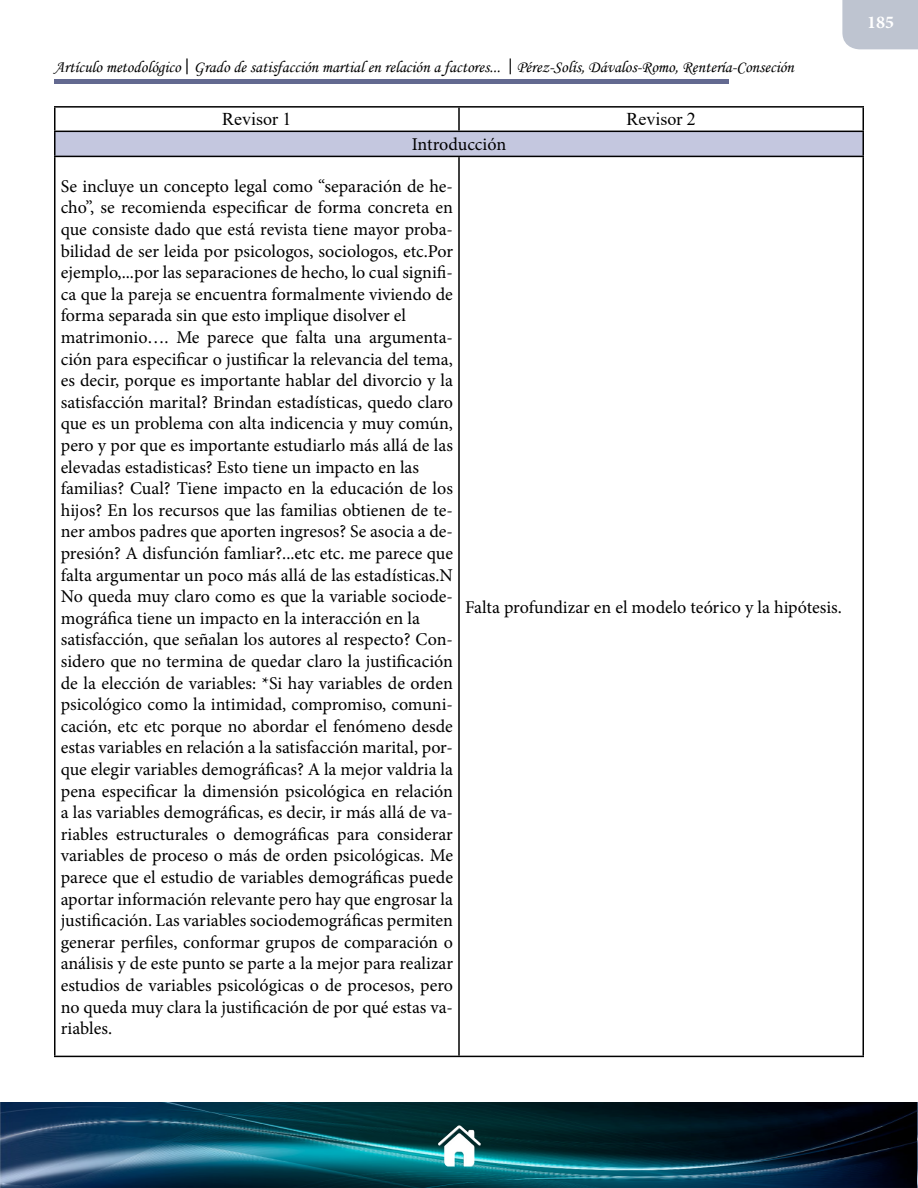
<style>
.page{position:relative;width:918px;height:1188px;background:#fff}
.page>*{position:absolute;margin:0;border:0;box-sizing:border-box;transform-origin:0 0}
.t1{font:18px/21.6px "Minion Pro";color:#000;text-align:justify}
.t2{font:18px "Times New Roman";color:#000}
.t3{font:700 18px "Minion Pro";color:#fff}
.t4{font:16.5px "Monotype Corsiva";color:#000}
.s1{font-family:"Soberana Sans";font-size:15px}
</style>
<div class="page">
<div style="left:54px;top:79px;width:675px;height:5px;background:#636990"></div>
<div style="left:842px;top:0;width:76px;height:49px;background:#bec4d0"></div>
<img style="left:0;top:1103px;width:918px;height:85px">
<img style="left:438px;top:1124px;width:42px;height:43px">
<div style="left:55px;top:131px;width:808px;height:25px;background:#c4c7df"></div>
<hr style="left:54px;top:106px;width:405px;height:2px;background:#000">
<hr style="left:54px;top:108px;width:2px;height:23px;background:#000">
<hr style="left:459px;top:106px;width:405px;height:2px;background:#000">
<hr style="left:458px;top:108px;width:2px;height:23px;background:#000">
<hr style="left:862px;top:108px;width:2px;height:23px;background:#000">
<hr style="left:54px;top:131px;width:405px;height:1px;background:#000">
<hr style="left:54px;top:132px;width:2px;height:24px;background:#000">
<hr style="left:459px;top:131px;width:405px;height:1px;background:#000">
<hr style="left:862px;top:132px;width:2px;height:24px;background:#000">
<hr style="left:54px;top:156px;width:405px;height:1px;background:#000">
<hr style="left:54px;top:157px;width:2px;height:899px;background:#000">
<hr style="left:459px;top:156px;width:405px;height:1px;background:#000">
<hr style="left:458px;top:157px;width:2px;height:899px;background:#000">
<hr style="left:862px;top:157px;width:2px;height:899px;background:#000">
<hr style="left:54px;top:1056px;width:405px;height:1px;background:#000">
<hr style="left:459px;top:1056px;width:405px;height:1px;background:#000">
<p class="t4" style="left:54px;top:57px;width:741px">Artículo metodológico <span class="s1">|</span> Grado de satisfacción martial en relación a factores... <span class="s1">|</span> Pérez-Solís, Dávalos-Romo, Rentería-Conseción</p>
<p class="t2" style="left:222px;top:107px;width:71px">Revisor 1</p>
<p class="t2" style="left:626px;top:107px;width:71px">Revisor 2</p>
<p class="t1" style="left:412px;top:134px;width:96px">Introducción</p>
<p class="t1" style="left:61px;top:175px;width:394px">Se incluye un concepto legal como “separación de he&shy;cho”, se recomienda especificar de forma concreta en que consiste dado que está revista tiene mayor proba&shy;bilidad de ser leida por psicologos, sociologos, etc.Por ejemplo,...por las separaciones de hecho, lo cual signifi&shy;ca que la pareja se encuentra formalmente viviendo de forma separada sin que esto implique disolver el</p>
<p class="t1" style="left:61px;top:326px;width:394px">matrimonio…. Me parece que falta una argumenta&shy;ción para especificar o justificar la relevancia del tema, es decir, porque es importante hablar del divorcio y la satisfacción marital? Brindan estadísticas, quedo claro que es un problema con alta indicencia y muy común, pero y por que es importante estudiarlo más allá de las elevadas estadisticas? Esto tiene un impacto en las</p>
<p class="t1" style="left:61px;top:478px;width:394px">familias? Cual? Tiene impacto en la educación de los hijos? En los recursos que las familias obtienen de te&shy;ner ambos padres que aporten ingresos? Se asocia a de&shy;presión? A disfunción famliar?...etc etc. me parece que falta argumentar un poco más allá de las estadísticas.N No queda muy claro como es que la variable sociode&shy;mográfica tiene un impacto en la interacción en la</p>
<p class="t1" style="left:61px;top:629px;width:394px">satisfacción, que señalan los autores al respecto? Con&shy;sidero que no termina de quedar claro la justificación de la elección de variables: *Si hay variables de orden psicológico como la intimidad, compromiso, comuni&shy;cación, etc etc porque no abordar el fenómeno desde estas variables en relación a la satisfacción marital, por&shy;que elegir variables demográficas? A la mejor valdria la</p>
<p class="t1" style="left:61px;top:780px;width:394px">pena especificar la dimensión psicológica en relación a las variables demográficas, es decir, ir más allá de va&shy;riables estructurales o demográficas para considerar variables de proceso o más de orden psicológicas. Me parece que el estudio de variables demográficas puede aportar información relevante pero hay que engrosar la justificación. Las variables sociodemográficas permiten generar perfiles, conformar grupos de comparación o análisis y de este punto se parte a la mejor para realizar estudios de variables psicológicas o de procesos, pero no queda muy clara la justificación de por qué estas va&shy;riables.</p>
<p class="t1" style="left:465px;top:596px;width:379px">Falta profundizar en el modelo teórico y la hipótesis.</p>
<p class="t3" style="left:867px;top:10px;width:28px">185</p>
</div>
